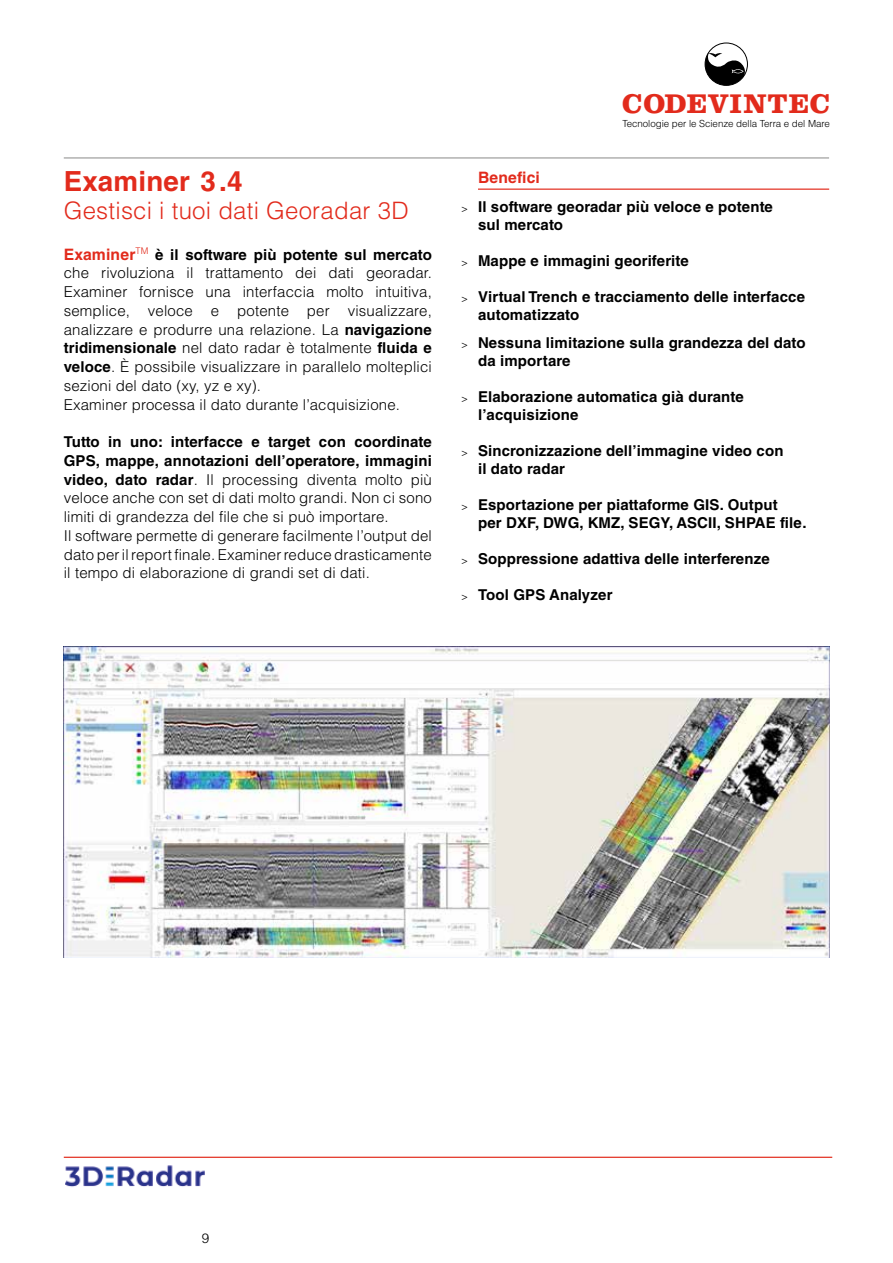
<style>
.page{position:relative;width:893px;height:1263px;background:#fff}
.page>*{position:absolute;margin:0;border:0;box-sizing:border-box;transform-origin:0 0}
.t1{font:700 28.05px "Clarendon LT Std";letter-spacing:.03em;color:#e22b1c}
.t2{font:700 27.75px "Helvetica LT Std";letter-spacing:.01em;color:#e22b1c}
.t3{font:300 24px "Helvetica LT Std";letter-spacing:.01em;color:#e22b1c}
.t4{font:700 15.75px "Helvetica LT Std";letter-spacing:.01em;color:#e22b1c}
.t5{font:300 15px/18.8px "Helvetica LT Std";letter-spacing:.01em;color:#000}
.t6{font:700 15px/18px "Helvetica LT Std";letter-spacing:.01em;color:#000}
.t7{font:300 13.5px "Helvetica LT Std";color:#000}
.t8{font:300 9.75px "Helvetica LT Std";letter-spacing:-.005em;color:#000}
.s1{font-weight:700;font-size:15.75px;color:#e22b1c}
.s2{font-weight:700}
.s3{font-weight:300;font-size:10.5px}
</style>
<div class="page">
<img style="left:66px;top:1165px;width:139px;height:22px">
<hr style="left:64px;top:157px;width:765px;height:2px;background:#9d9d9c">
<hr style="left:64px;top:1157px;width:768px;height:1px;background:#e22b1c">
<svg style="left:705px;top:43px;width:42px;height:42px"></svg>
<div style="left:705px;top:43px;width:43px;height:43px;border:1px solid #000;border-radius:50%"></div>
<hr style="left:478px;top:189px;width:351px;height:1px;background:#e22b1c">
<img style="left:64px;top:646px;width:765px;height:312px">
<h2 class="t2" style="left:64px;top:164px;width:180px">Examiner 3.4</h2>
<h3 class="t3" style="left:64px;top:196px;width:346px">Gestisci i tuoi dati Georadar 3D</h3>
<p class="t5" style="left:64px;top:245px;width:370px"><span class="s1">Examiner</span><sup>TM</sup> <span class="s2">è il software più potente sul mercato </span>che rivoluziona il trattamento dei dati georadar.<br>Examiner fornisce una interfaccia molto intuitiva, semplice, veloce e potente per visualizzare, analizzare e produrre una relazione. La <span class="s2">navigazione tridimensionale</span> nel dato radar è totalmente <span class="s2">fluida e veloce</span>. È possibile visualizzare in parallelo molteplici sezioni del dato (xy, yz e xy).<br>Examiner processa il dato durante l’acquisizione.</p>
<p class="t5" style="left:64px;top:432px;width:370px"><span class="s2">Tutto in uno: interfacce e target con coordinate GPS, mappe, annotazioni dell’operatore, immagini video, dato radar</span>. Il processing diventa molto più veloce anche con set di dati molto grandi. Non ci sono limiti di grandezza del file che si può importare.<br>Il software permette di generare facilmente l’output del dato per il report finale. Examiner reduce drasticamente il tempo di elaborazione di grandi set di dati.</p>
<h1 class="t1" style="left:622px;top:87px;width:209px">CODEVINTEC</h1>
<p class="t8" style="left:622px;top:117px;width:209px">Tecnologie per le Scienze della Terra e del Mare</p>
<p class="t4" style="left:478px;top:168px;width:63px">Benefici</p>
<p class="t6" style="left:478px;top:197px;width:296px;text-indent:-17px"><span class="s3">&gt;</span> Il software georadar più veloce e potente sul mercato</p>
<p class="t6" style="left:461px;top:251px;width:229px"><span class="s3">&gt;</span> Mappe e immagini georiferite</p>
<p class="t6" style="left:478px;top:287px;width:328px;text-indent:-17px"><span class="s3">&gt;</span> Virtual Trench e tracciamento delle interfacce automatizzato</p>
<p class="t6" style="left:478px;top:333px;width:329px;text-indent:-17px"><span class="s3">&gt;</span> Nessuna limitazione sulla grandezza del dato da importare</p>
<p class="t6" style="left:478px;top:387px;width:267px;text-indent:-17px"><span class="s3">&gt;</span> Elaborazione automatica già durante l’acquisizione</p>
<p class="t6" style="left:478px;top:441px;width:307px;text-indent:-17px"><span class="s3">&gt;</span> Sincronizzazione dell’immagine video con il dato radar</p>
<p class="t6" style="left:478px;top:495px;width:330px;text-indent:-17px"><span class="s3">&gt;</span> Esportazione per piattaforme GIS. Output<br>per DXF, DWG, KMZ, SEGY, ASCII, SHPAE file.</p>
<p class="t6" style="left:461px;top:549px;width:310px"><span class="s3">&gt;</span> Soppressione adattiva delle interferenze</p>
<p class="t6" style="left:461px;top:585px;width:153px"><span class="s3">&gt;</span> Tool GPS Analyzer</p>
<p class="t7" style="left:202px;top:1230px;width:9px">9</p>
</div>
